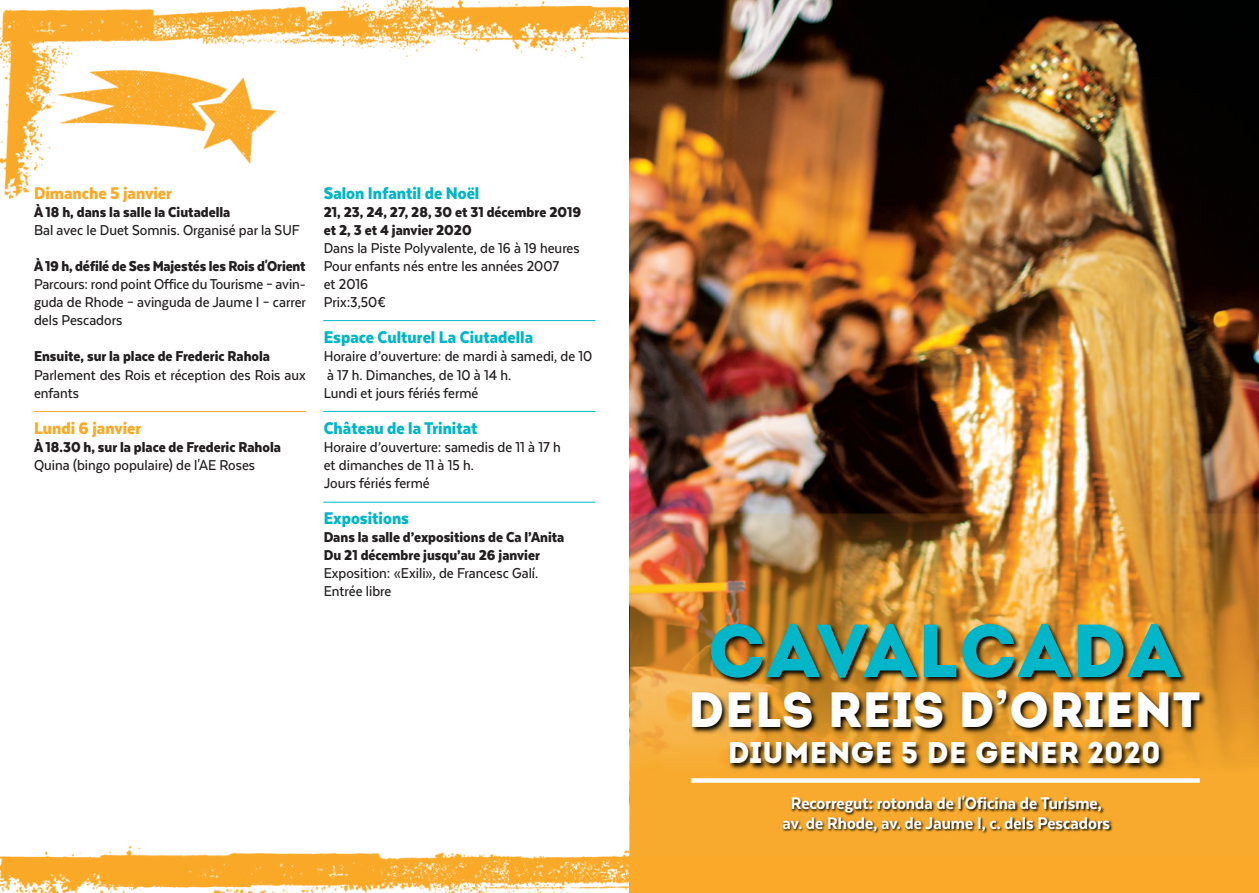
<style>
.page{position:relative;width:1259px;height:893px;background:#fff}
.page>*{position:absolute;margin:0;border:0;box-sizing:border-box;transform-origin:0 0}
.t1{font:75px "Intro";color:#00b6c8}
.t2{font:49.5px "Intro";color:#fff}
.t3{font:30px "Intro";color:#fff}
.t4{font:800 19.5px "Texta Narrow";color:#fff}
.t5{font:900 19.5px "Texta Narrow";color:#00b6c8}
.t6{font:900 19.5px "Texta Narrow";color:#faa928}
.t7{font:500 16.5px/18px "Texta Narrow";color:#231f20;text-align:justify}
.t8{font:900 16.5px/18px "Texta Narrow";color:#231f20}
.s1{font-family:"Brothers"}
</style>
<div class="page">
<img style="left:0;top:0;width:629px;height:322px">
<img style="left:0;top:846px;width:629px;height:47px">
<hr style="left:34px;top:411px;width:272px;height:1px;background:#faa928">
<img style="left:629px;top:0;width:630px;height:513px">
<img style="left:629px;top:513px;width:630px;height:343px">
<div style="left:629px;top:856px;width:630px;height:37px;background:#faa928"></div>
<img style="left:629px;top:608px;width:630px;height:198px">
<div style="left:691px;top:778px;width:508px;height:5px;background:#fff"></div>
<img style="left:769px;top:789px;width:357px;height:67px">
<hr style="left:323px;top:320px;width:272px;height:1px;background:#00b6c8">
<hr style="left:323px;top:411px;width:272px;height:1px;background:#00b6c8">
<hr style="left:323px;top:502px;width:272px;height:1px;background:#00b6c8">
<p class="t6" style="left:34px;top:187px;width:139px">Dimanche 5 janvier</p>
<p class="t8" style="left:34px;top:204px;width:198px">À 18 h, dans la salle la Ciutadella</p>
<p class="t7" style="left:34px;top:222px;width:267px">Bal avec le Duet Somnis. Organisé par la SUF</p>
<p class="t8" style="left:34px;top:259px;width:273px">À 19 h, défilé de Ses Majestés les Rois d'Orient</p>
<p class="t7" style="left:34px;top:277px;width:273px">Parcours: rond point Office du Tourisme – avin&shy;guda de Rhode – avinguda de Jaume I – carrer dels Pescadors</p>
<p class="t8" style="left:34px;top:349px;width:237px">Ensuite, sur la place de Frederic Rahola</p>
<p class="t7" style="left:34px;top:367px;width:273px">Parlement des Rois et réception des Rois aux enfants</p>
<p class="t6" style="left:34px;top:422px;width:109px">Lundi 6 janvier</p>
<p class="t8" style="left:34px;top:439px;width:248px">À 18.30 h, sur la place de Frederic Rahola</p>
<p class="t7" style="left:34px;top:457px;width:223px">Quina (bingo populaire) de l'AE Roses</p>
<p class="t5" style="left:324px;top:187px;width:157px">Salon Infantil de Noël</p>
<p class="t8" style="left:324px;top:204px;width:259px">21, 23, 24, 27, 28, 30 et 31 décembre 2019 et 2, 3 et 4 janvier 2020</p>
<p class="t7" style="left:324px;top:241px;width:257px">Dans la Piste Polyvalente, de 16 à 19 heures</p>
<p class="t7" style="left:324px;top:259px;width:237px">Pour enfants nés entre les années 2007</p>
<p class="t7" style="left:324px;top:277px;width:46px">et 2016</p>
<p class="t7" style="left:324px;top:295px;width:64px">Prix:3,50€</p>
<p class="t5" style="left:324px;top:332px;width:211px">Espace Culturel La Ciutadella</p>
<p class="t7" style="left:324px;top:349px;width:270px">Horaire d’ouverture: de mardi à samedi, de 10</p>
<p class="t7" style="left:327px;top:367px;width:186px">à 17 h. Dimanches, de 10 à 14 h.</p>
<p class="t7" style="left:324px;top:385px;width:156px">Lundi et jours fériés fermé</p>
<p class="t5" style="left:324px;top:422px;width:155px">Château de la Trinitat</p>
<p class="t7" style="left:324px;top:439px;width:238px">Horaire d’ouverture: samedis de 11 à 17 h</p>
<p class="t7" style="left:324px;top:457px;width:152px">et dimanches de 11 à 15 h.</p>
<p class="t7" style="left:324px;top:475px;width:107px">Jours fériés fermé</p>
<p class="t5" style="left:324px;top:512px;width:87px">Expositions</p>
<p class="t8" style="left:324px;top:530px;width:242px">Dans la salle d’expositions de Ca l’Anita</p>
<p class="t8" style="left:324px;top:548px;width:218px">Du 21 décembre jusqu’au 26 janvier</p>
<p class="t7" style="left:324px;top:566px;width:216px">Exposition: «Exili», de Francesc Galí.</p>
<p class="t7" style="left:324px;top:584px;width:69px">Entrée libre</p>
<p class="t1" style="left:707px;top:607px;width:475px">CAVALCADA</p>
<p class="t2" style="left:688px;top:681px;width:514px">DELS REIS D<span class="s1">’</span>ORIENT</p>
<p class="t3" style="left:727px;top:735px;width:435px">DIUMENGE 5 DE GENER 2020</p>
<p class="t4" style="left:791px;top:790px;width:312px">Recorregut: rotonda de l'Oficina de Turisme,</p>
<p class="t4" style="left:782px;top:810px;width:329px">av. de Rhode, av. de Jaume I, c. dels Pescadors</p>
</div>
